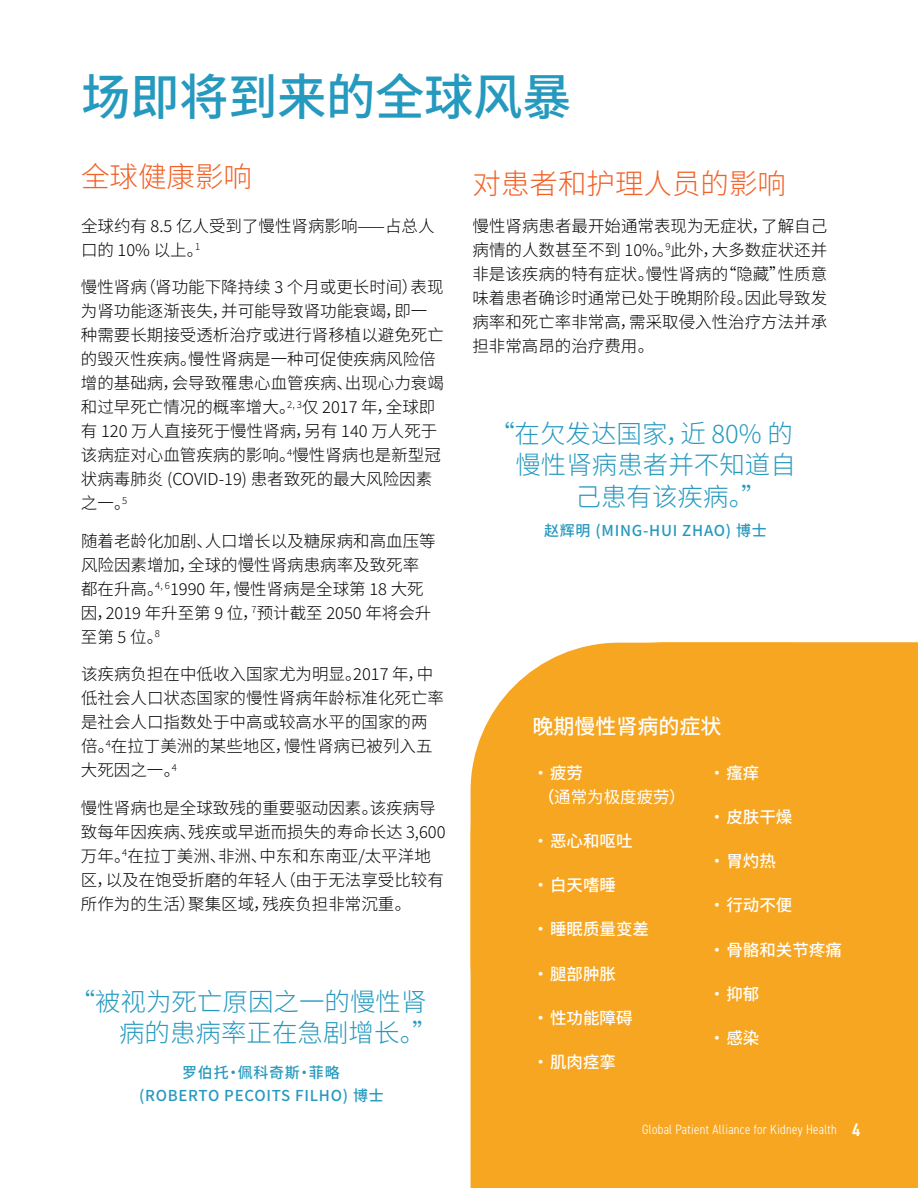
<style>
.page{position:relative;width:918px;height:1188px;background:#fff}
.page>*{position:absolute;margin:0;border:0;box-sizing:border-box;transform-origin:0 0}
.t1{font:500 49.5px "Source Han Sans SC";letter-spacing:-.01em;color:#2699bf}
.t2{font:300 28.5px "Source Han Sans SC";color:#f26126}
.t3{font:300 25.5px/31.5px "Source Han Sans SC";color:#2699bf}
.t4{font:500 21px "Source Han Sans SC";color:#fff}
.t5{font:300 16.5px/24px "Source Han Sans SC";color:#000}
.t6{font:500 16.5px "Source Han Sans SC";color:#fff}
.t7{font:16.5px/24px "Source Han Sans SC";color:#fff}
.t8{font:500 15px/22.5px "Source Han Sans SC";letter-spacing:.05em;color:#2699bf;text-align:center}
.t9{font:300 condensed 13.5px "DIN2014";letter-spacing:.025em;color:#fff}
.s1{font-weight:500}
.s2{font-weight:600;font-size:18px}
</style>
<div class="page">
<div style="left:471px;top:642px;width:447px;height:546px;background:#f7a621"></div>
<h1 class="t1" style="left:81px;top:69px;width:492px">场即将到来的全球风暴</h1>
<h2 class="t2" style="left:81px;top:160px;width:172px">全球健康影响</h2>
<p class="t5" style="left:81px;top:214px;width:355px">全球约有 8.5 亿人受到了慢性肾病影响——占总人口的 10% 以上。<sup>1</sup></p>
<p class="t5" style="left:81px;top:276px;width:365px">慢性肾病（肾功能下降持续 3 个月或更长时间）表现为肾功能逐渐丧失，并可能导致肾功能衰竭，即一种需要长期接受透析治疗或进行肾移植以避免死亡的毁灭性疾病。慢性肾病是一种可促使疾病风险倍增的基础病，会导致罹患心血管疾病、出现心力衰竭和过早死亡情况的概率增大。<sup>2,</sup> <sup>3</sup>仅 2017 年，全球即有 120 万人直接死于慢性肾病，另有 140 万人死于该病症对心血管疾病的影响。<sup>4</sup>慢性肾病也是新型冠状病毒肺炎 (COVID-19) 患者致死的最大风险因素之一。<sup>5</sup></p>
<p class="t5" style="left:81px;top:529px;width:356px">随着老龄化加剧、人口增长以及糖尿病和高血压等风险因素增加，全球的慢性肾病患病率及致死率都在升高。<sup>4,</sup> <sup>6</sup>1990 年，慢性肾病是全球第 18 大死因，2019 年升至第 9 位，<sup>7</sup>预计截至 2050 年将会升至第 5 位。<sup>8</sup></p>
<p class="t5" style="left:81px;top:663px;width:365px">该疾病负担在中低收入国家尤为明显。2017 年，中低社会人口状态国家的慢性肾病年龄标准化死亡率是社会人口指数处于中高或较高水平的国家的两倍。<sup>4</sup>在拉丁美洲的某些地区，慢性肾病已被列入五大死因之一。<sup>4</sup></p>
<p class="t5" style="left:81px;top:796px;width:366px">慢性肾病也是全球致残的重要驱动因素。该疾病导致每年因疾病、残疾或早逝而损失的寿命长达 3,600万年。<sup>4</sup>在拉丁美洲、非洲、中东和东南亚/太平洋地区，以及在饱受折磨的年轻人（由于无法享受比较有所作为的生活）聚集区域，残疾负担非常沉重。</p>
<h3 class="t3" style="left:119px;top:986px;width:320px;text-indent:-49px">“被视为死亡原因之一的慢性肾病的患病率正在急剧增长。”</h3>
<p class="t8" style="left:139px;top:1062px;width:246px">罗伯托·佩科奇斯·菲略<br>(ROBERTO PECOITS FILHO) 博士</p>
<h2 class="t2" style="left:472px;top:168px;width:315px">对患者和护理人员的影响</h2>
<p class="t5" style="left:472px;top:214px;width:356px;text-align:justify">慢性肾病患者最开始通常表现为无症状，了解自己病情的人数甚至不到 10%。<sup>9</sup>此外，大多数症状还并非是该疾病的特有症状。慢性肾病的“隐藏”性质意味着患者确诊时通常已处于晚期阶段。因此导致发病率和死亡率非常高，需采取侵入性治疗方法并承担非常高昂的治疗费用。</p>
<h3 class="t3" style="left:489px;top:418px;width:305px">“在欠发达国家，近 80% 的</h3>
<h3 class="t3" style="left:515px;top:450px;width:282px">慢性肾病患者并不知道自</h3>
<h3 class="t3" style="left:576px;top:481px;width:192px">己患有该疾病。”</h3>
<p class="t8" style="left:544px;top:520px;width:224px">赵辉明 (MING-HUI ZHAO) 博士</p>
<p class="t4" style="left:532px;top:715px;width:190px">晚期慢性肾病的症状</p>
<p class="t7" style="left:538px;top:761px;width:149px;text-indent:-6px"><span class="s1">• 疲劳<br>（</span>通常为极度疲劳）</p>
<p class="t6" style="left:532px;top:832px;width:102px">• 恶心和呕吐</p>
<p class="t6" style="left:532px;top:876px;width:85px">• 白天嗜睡</p>
<p class="t6" style="left:532px;top:920px;width:118px">• 睡眠质量变差</p>
<p class="t6" style="left:532px;top:964px;width:85px">• 腿部肿胀</p>
<p class="t6" style="left:532px;top:1009px;width:102px">• 性功能障碍</p>
<p class="t6" style="left:532px;top:1053px;width:85px">• 肌肉痉挛</p>
<p class="t6" style="left:709px;top:763px;width:52px">• 瘙痒</p>
<p class="t6" style="left:709px;top:808px;width:85px">• 皮肤干燥</p>
<p class="t6" style="left:709px;top:852px;width:69px">• 胃灼热</p>
<p class="t6" style="left:709px;top:896px;width:85px">• 行动不便</p>
<p class="t6" style="left:709px;top:940px;width:135px">• 骨骼和关节疼痛</p>
<p class="t6" style="left:709px;top:985px;width:52px">• 抑郁</p>
<p class="t6" style="left:709px;top:1029px;width:52px">• 感染</p>
<p class="t9" style="left:642px;top:1121px;width:220px">Global Patient Alliance for Kidney Health <span class="s2">4</span></p>
</div>
